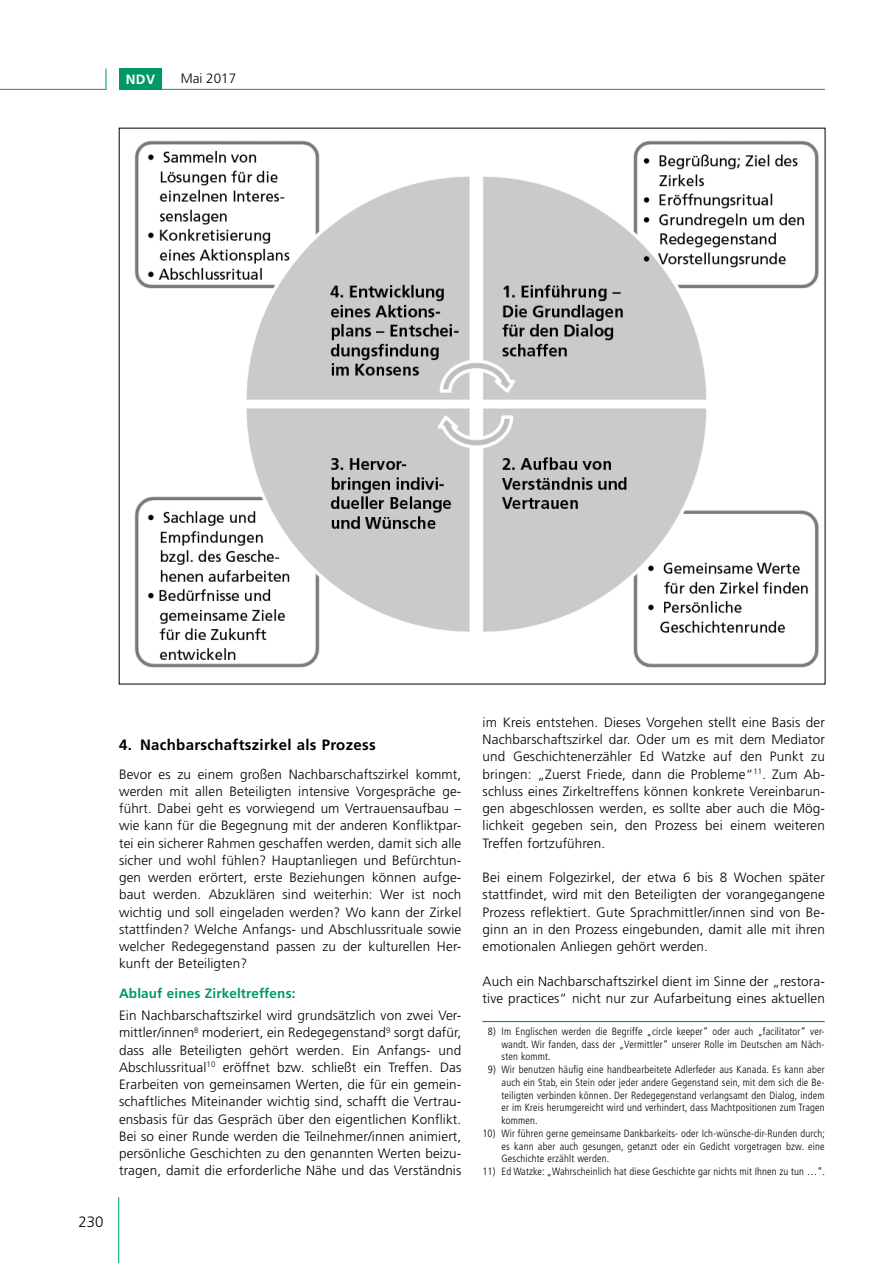
<style>
.page{position:relative;width:893px;height:1263px;background:#fff}
.page>*{position:absolute;margin:0;border:0;box-sizing:border-box;transform-origin:0 0}
.t1{font:700 15px "Frutiger LT";letter-spacing:.02em;color:#000}
.t2{font:300 15px "Frutiger LT";color:#000}
.t3{font:300 13.5px/17.2px "Frutiger LT";letter-spacing:.01em;color:#000;text-align:justify}
.t4{font:700 13.5px "Frutiger LT";letter-spacing:.01em;color:#009964}
.t5{font:700 13.5px "Frutiger LT";color:#fff}
.t6{font:300 condensed 10.5px/12.8px "Frutiger LT";letter-spacing:.015em;color:#000;text-align:justify}
</style>
<div class="page">
<hr style="left:0;top:89px;width:106px;height:1px;background:#009964">
<hr style="left:119px;top:89px;width:706px;height:1px;background:#009964">
<svg style="left:106px;top:68px;width:1px;height:22px"></svg>
<hr style="left:118px;top:1197px;width:1px;height:66px;background:#009964">
<div style="left:119px;top:68px;width:43px;height:21px;background:#009964"></div>
<hr style="left:482px;top:1021px;width:343px;height:1px;background:#009964">
<img style="left:134px;top:140px;width:685px;height:528px">
<p class="t5" style="left:126px;top:71px;width:31px">NDV</p>
<p class="t3" style="left:181px;top:70px;width:57px">Mai 2017</p>
<p class="t2" style="left:78px;top:1213px;width:27px">230</p>
<p class="t1" style="left:119px;top:736px;width:258px">4. Nachbarschaftszirkel als Prozess</p>
<p class="t3" style="left:119px;top:765px;width:344px">Bevor es zu einem großen Nachbarschaftszirkel kommt, werden mit allen Beteiligten intensive Vorgespräche ge&shy;führt. Dabei geht es vorwiegend um Vertrauensaufbau – wie kann für die Begegnung mit der anderen Konfliktpar&shy;tei ein sicherer Rahmen geschaffen werden, damit sich alle sicher und wohl fühlen? Hauptanliegen und Befürchtun&shy;gen werden erörtert, erste Beziehungen können aufge&shy;baut werden. Abzuklären sind weiterhin: Wer ist noch wichtig und soll eingeladen werden? Wo kann der Zirkel stattfinden? Welche Anfangs- und Abschlussrituale sowie welcher Redegegenstand passen zu der kulturellen Her&shy;kunft der Beteiligten?</p>
<p class="t4" style="left:119px;top:986px;width:178px">Ablauf eines Zirkeltreffens:</p>
<p class="t3" style="left:119px;top:1007px;width:344px">Ein Nachbarschaftszirkel wird grundsätzlich von zwei Ver&shy;mittler/innen<sup>8</sup> moderiert, ein Redegegenstand<sup>9</sup> sorgt dafür, dass alle Beteiligten gehört werden. Ein Anfangs- und Abschlussritual<sup>10</sup> eröffnet bzw. schließt ein Treffen. Das Erarbeiten von gemeinsamen Werten, die für ein gemein&shy;schaftliches Miteinander wichtig sind, schafft die Vertrau&shy;ensbasis für das Gespräch über den eigentlichen Konflikt.<br>Bei so einer Runde werden die Teilnehmer/innen animiert, persönliche Geschichten zu den genannten Werten beizu&shy;tragen, damit die erforderliche Nähe und das Verständnis</p>
<p class="t3" style="left:483px;top:714px;width:344px">im Kreis entstehen. Dieses Vorgehen stellt eine Basis der Nachbarschaftszirkel dar. Oder um es mit dem Mediator und Geschichtenerzähler Ed Watzke auf den Punkt zu bringen: „Zuerst Friede, dann die Probleme“<sup>11</sup>. Zum Ab&shy;schluss eines Zirkeltreffens können konkrete Vereinbarun&shy;gen abgeschlossen werden, es sollte aber auch die Mög&shy;lichkeit gegeben sein, den Prozess bei einem weiteren Treffen fortzuführen.</p>
<p class="t3" style="left:483px;top:869px;width:344px">Bei einem Folgezirkel, der etwa 6 bis 8 Wochen später stattfindet, wird mit den Beteiligten der vorangegangene Prozess reflektiert. Gute Sprachmittler/innen sind von Be&shy;ginn an in den Prozess eingebunden, damit alle mit ihren emotionalen Anliegen gehört werden.</p>
<p class="t3" style="left:483px;top:972px;width:344px">Auch ein Nachbarschaftszirkel dient im Sinne der „restora&shy;tive practices“ nicht nur zur Aufarbeitung eines aktuellen</p>
<p class="t6" style="left:501px;top:1025px;width:325px;text-indent:-14px">8) Im Englischen werden die Begriffe „circle keeper“ oder auch „facilitator“ ver&shy;wandt. Wir fanden, dass der „Vermittler“ unserer Rolle im Deutschen am Näch&shy;sten kommt.</p>
<p class="t6" style="left:501px;top:1063px;width:325px;text-indent:-14px">9) Wir benutzen häufig eine handbearbeitete Adlerfeder aus Kanada. Es kann aber auch ein Stab, ein Stein oder jeder andere Gegenstand sein, mit dem sich die Be&shy;teiligten verbinden können. Der Redegegenstand verlangsamt den Dialog, indem er im Kreis herumgereicht wird und verhindert, dass Machtpositionen zum Tragen kommen.</p>
<p class="t6" style="left:501px;top:1127px;width:325px;text-indent:-19px">10) Wir führen gerne gemeinsame Dankbarkeits- oder Ich-wünsche-dir-Runden durch; es kann aber auch gesungen, getanzt oder ein Gedicht vorgetragen bzw. eine Geschichte erzählt werden.</p>
<p class="t6" style="left:482px;top:1165px;width:344px">11) Ed Watzke: „Wahrscheinlich hat diese Geschichte gar nichts mit Ihnen zu tun …“.</p>
</div>
